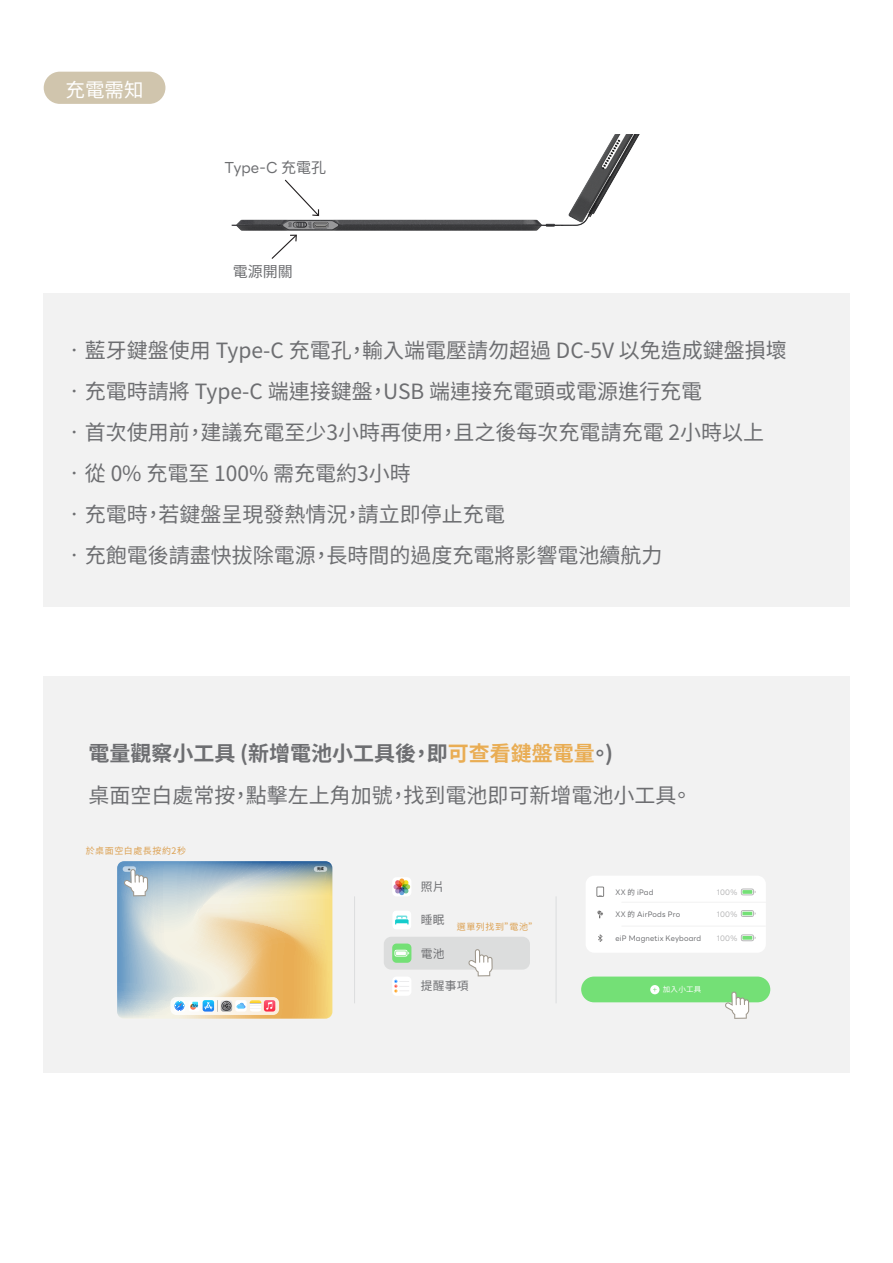
<style>
.page{position:relative;width:893px;height:1263px;background:#fff}
.page>*{position:absolute;margin:0;border:0;box-sizing:border-box;transform-origin:0 0}
.t1{font:21px/42.3px "Noto Sans CJ Ktc";color:#6d6e71}
.t2{font:19.5px "Noto Sans CJ Ktc";color:#fff}
.t3{font:15px "LINE Seed Sans";color:#6d6e71}
.t4{font:15px "Noto Sans CJ Ktc";color:#6d6e71}
.t5{font:11.7px "Noto Sans CJ Ktc";letter-spacing:.025em;color:#6d6e71}
.t6{font:9px "Noto Sans CJ Ktc";letter-spacing:.06em;color:#dca152}
.t7{font:7.5px "LINE Seed Sans";letter-spacing:.025em;color:#6d6e71}
.t8{font:7.5px "LINE Seed Sans";letter-spacing:.025em;color:#b5b5b6}
.t9{font:7.5px "Noto Sans CJ Ktc";letter-spacing:.025em;color:#fff}
.t10{font:4.8px "LINE Seed Sans App";color:#000}
.t11{font:700 3.45px "Noto Sans CJ Ktc";color:#000}
.s1{font-family:"Noto Sans CJ Ktc"}
.s2{font-weight:700}
.s3{font-weight:700;color:#e9ad54}
</style>
<div class="page">
<div style="left:43px;top:294px;width:806px;height:313px;background:#f2f2f2"></div>
<div style="left:43px;top:677px;width:806px;height:396px;background:#f2f2f2"></div>
<div style="left:44px;top:72px;width:121px;height:32px;background:#d0c5ad;border-radius:16px"></div>
<hr style="left:354px;top:896px;width:1px;height:107px;background:#dcddde">
<hr style="left:556px;top:896px;width:1px;height:107px;background:#dcddde">
<img style="left:231px;top:134px;width:409px;height:97px">
<svg style="left:271px;top:234px;width:26px;height:25px"></svg>
<svg style="left:284px;top:179px;width:36px;height:38px"></svg>
<svg style="left:117px;top:861px;width:215px;height:158px;background:#d2ceb7"></svg>
<div style="left:384px;top:937px;width:146px;height:32px;background:#dcdddd;border-radius:7px"></div>
<svg style="left:393px;top:878px;width:18px;height:18px"></svg>
<div style="left:392px;top:943px;width:19px;height:20px;background:#74e076;border-radius:4px"></div>
<svg style="left:394px;top:950px;width:15px;height:6px"></svg>
<svg style="left:393px;top:911px;width:18px;height:18px"></svg>
<svg style="left:393px;top:977px;width:18px;height:18px"></svg>
<div style="left:586px;top:876px;width:180px;height:77px;background:#fff;border-radius:9px"></div>
<svg style="left:741px;top:888px;width:15px;height:7px"></svg>
<svg style="left:596px;top:886px;width:8px;height:11px"></svg>
<svg style="left:597px;top:911px;width:6px;height:7px"></svg>
<hr style="left:621px;top:902px;width:145px;height:1px;background:#f2f2f2">
<hr style="left:621px;top:926px;width:145px;height:1px;background:#f2f2f2">
<svg style="left:598px;top:934px;width:4px;height:8px"></svg>
<svg style="left:741px;top:910px;width:15px;height:7px"></svg>
<svg style="left:741px;top:934px;width:15px;height:7px"></svg>
<div style="left:581px;top:976px;width:189px;height:26px;background:#74e076;border-radius:13px"></div>
<svg style="left:650px;top:985px;width:9px;height:9px"></svg>
<svg style="left:725px;top:991px;width:24px;height:28px"></svg>
<svg style="left:468px;top:949px;width:25px;height:27px"></svg>
<p class="t2" style="left:66px;top:79px;width:79px">充電需知</p>
<p class="t3" style="left:224px;top:161px;width:103px">Type-C <span class="s1">充電孔</span></p>
<p class="t4" style="left:233px;top:263px;width:61px">電源開關</p>
<p class="t1" style="left:64px;top:330px;width:724px">•藍牙鍵盤使用 Type-C 充電孔，輸入端電壓請勿超過 DC-5V 以免造成鍵盤損壞</p>
<p class="t1" style="left:64px;top:371px;width:640px">•充電時請將 Type-C 端連接鍵盤，USB 端連接充電頭或電源進行充電</p>
<p class="t1" style="left:64px;top:412px;width:702px">•首次使用前，建議充電至少3小時再使用，且之後每次充電請充電 2小時以上</p>
<p class="t1" style="left:64px;top:453px;width:348px">•從 0% 充電至 100% 需充電約3小時</p>
<p class="t1" style="left:64px;top:494px;width:442px">•充電時，若鍵盤呈現發熱情況，請立即停止充電</p>
<p class="t1" style="left:64px;top:535px;width:600px">•充飽電後請盡快拔除電源，長時間的過度充電將影響電池續航力</p>
<p class="t1" style="left:88px;top:732px;width:605px"><span class="s2">電量觀察小工具 (新增電池小工具後，即</span><span class="s3">可查看鍵盤電量</span><span class="s2">。)<br></span>桌面空白處常按，點擊左上角加號，找到電池即可新增電池小工具。</p>
<p class="t6" style="left:86px;top:846px;width:102px">於桌面空白處長按約2秒</p>
<p class="t10" style="left:128px;top:867px;width:4px">+</p>
<p class="t11" style="left:317px;top:867px;width:8px">完成</p>
<p class="t5" style="left:421px;top:880px;width:25px">照片</p>
<p class="t5" style="left:421px;top:913px;width:25px">睡眠</p>
<p class="t5" style="left:421px;top:947px;width:25px">電池</p>
<p class="t5" style="left:421px;top:979px;width:49px">提醒事項</p>
<p class="t6" style="left:457px;top:921px;width:82px">選單列找到”電池”</p>
<p class="t7" style="left:616px;top:889px;width:39px">XX <span class="s1">的</span> iPad</p>
<p class="t8" style="left:717px;top:889px;width:22px">100%</p>
<p class="t8" style="left:717px;top:911px;width:22px">100%</p>
<p class="t8" style="left:717px;top:935px;width:22px">100%</p>
<p class="t7" style="left:616px;top:911px;width:66px">XX <span class="s1">的</span> AirPods Pro</p>
<p class="t7" style="left:616px;top:935px;width:87px">eiP Magnetix Keyboard</p>
<p class="t9" style="left:663px;top:985px;width:40px">加入小工具</p>
</div>
